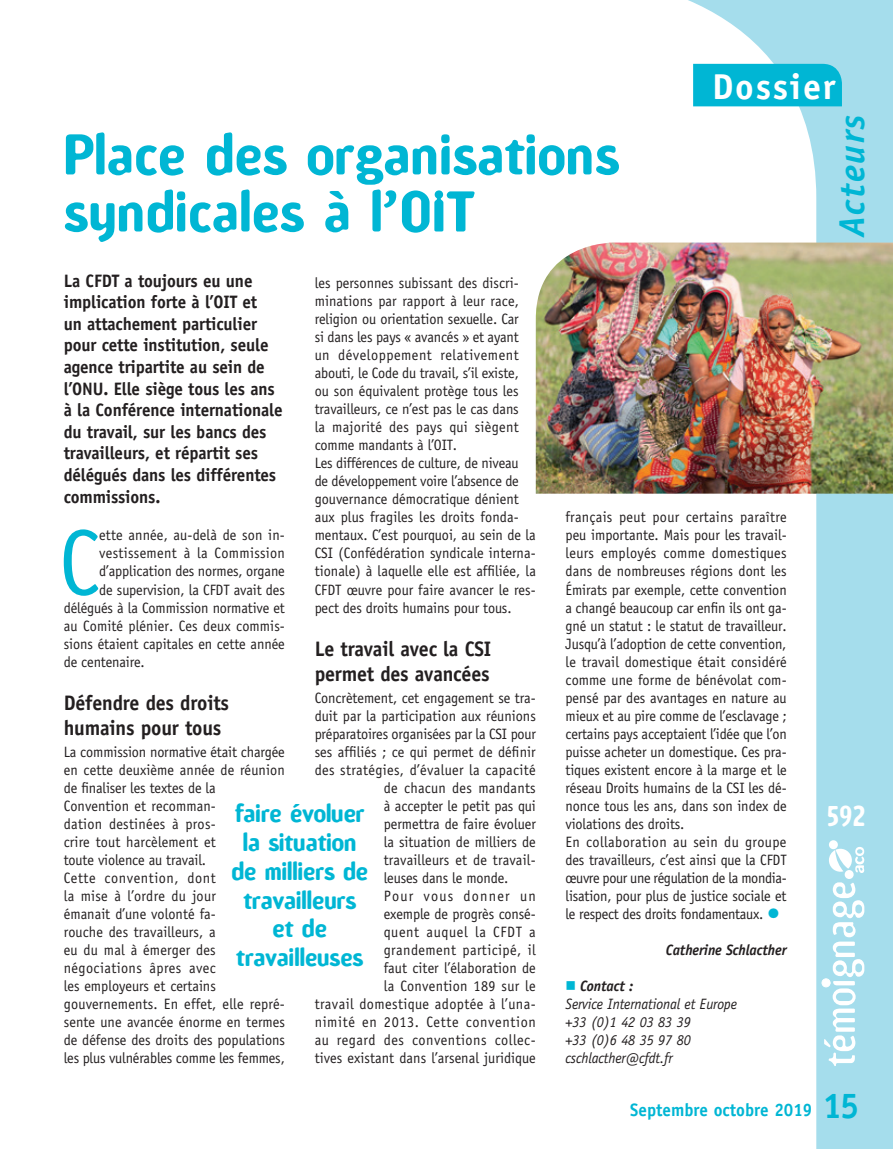
<style>
.page{position:relative;width:893px;height:1149px;background:#fff}
.page>*{position:absolute;margin:0;border:0;box-sizing:border-box;transform-origin:0 0}
.Texte_courant___lett{font:93px "Officina Sans";color:#00b6d4;scale:.95 1}
.Titre{font:700 54px/57px "Amoebia";letter-spacing:.01em;color:#00b6d4;scale:.95 1}
.t1{font:700 36px "Officina Sans";letter-spacing:.05em;color:#fff}
.t2{font:italic 700 36px "Officina Sans";color:#00b6d4}
.t3{font:700 36px "Officina Sans";color:#00b6d4;scale:.95 1}
.t4{font:700 27px "Amoebia";color:#fff;scale:.85 1}
.Exergue{font:700 24px/28.8px "Amoebia";color:#00b6d4;text-align:center;scale:.95 1}
.Intertitre{font:700 21px/25.2px "Officina Sans";letter-spacing:-.01em;color:#231f20;scale:.95 1}
.Chapo{font:700 18px/21.6px "Officina Sans";letter-spacing:-.01em;color:#231f20;scale:.95 1}
.t5{font:700 18px "Officina Sans";color:#00b6d4;scale:.95 1}
.Texte_courant{font:15px/18px "Officina Sans";color:#231f20;scale:.95 1}
.Texte_courant-2{font:15px/18px "Officina Sans";letter-spacing:.03em;color:#231f20;text-align:right;scale:.95 1}
.Texte_courant___lett-2{font:15px "Officina Sans";letter-spacing:-.005em;color:#231f20;scale:.95 1}
.Signature{font:italic 15px "Officina Sans";letter-spacing:-.01em;color:#231f20;scale:.95 1}
.Texte_courant-3{font:15px "Officina Sans";letter-spacing:.02em;color:#231f20;scale:.95 1}
.Signature-2{font:italic 700 15px "Officina Sans";letter-spacing:-.01em;color:#231f20;scale:.95 1}
.Texte_courant___lett-3{font:15px "Officina Sans";letter-spacing:.02em;color:#231f20;scale:.95 1}
.s1{font-size:27px;color:#00b6d4}
.s2{color:#00b6d4}
</style>
<div class="page">
<svg style="left:575px;top:0;width:318px;height:1148px"></svg>
<svg style="left:824px;top:882px;width:40px;height:183px"></svg>
<div style="left:845px;top:869px;width:9px;height:9px;border:2px solid #fff;border-radius:50%"></div>
<div style="left:829px;top:840px;width:9px;height:8px;border:2px solid #fff;border-radius:50%"></div>
<div style="left:846px;top:870px;width:7px;height:7px;background:#fff;border-radius:50%"></div>
<div style="left:830px;top:841px;width:7px;height:7px;background:#fff;border-radius:50%"></div>
<svg style="left:829px;top:846px;width:35px;height:26px"></svg>
<div style="left:822px;top:978px;width:8px;height:8px;background:#fff;border-radius:50%"></div>
<div style="left:821px;top:978px;width:9px;height:9px;border:1px solid #fff;border-radius:50%"></div>
<div style="left:693px;top:64px;width:149px;height:42px;background:#00b6d4"></div>
<img style="left:536px;top:242px;width:357px;height:251px">
<p class="t1" style="left:712px;top:64px;width:125px">Dossier</p>
<p class="Titre" style="left:64px;top:127px;width:586px">Place des organisations syndicales à l’OIT</p>
<p class="Chapo" style="left:64px;top:269px;width:232px">La CFDT a toujours eu une implication forte à l’OIT et<br>un attachement particulier pour cette institution, seule agence tripartite au sein de l’ONU. Elle siège tous les ans à la Conférence internationale du travail, sur les bancs des travailleurs, et répartit ses délégués dans les différentes commissions.</p>
<p class="Texte_courant___lett" style="left:59px;top:508px;width:45px">C</p>
<p class="Texte_courant___lett-2" style="left:99px;top:526px;width:197px">ette année, au-delà de son in-</p>
<p class="Texte_courant" style="left:315px;top:274px;width:216px;text-align:justify">les personnes subissant des discri&shy;minations par rapport à leur race, religion ou orientation sexuelle. Car si dans les pays « avancés » et ayant un développement relativement abouti, le Code du travail, s’il existe, ou son équivalent protège tous les travailleurs, ce n’est pas le cas dans la majorité des pays qui siègent comme mandants à l’OIT.</p>
<p class="Texte_courant" style="left:315px;top:454px;width:234px">Les différences de culture, de niveau<br>de développement voire l’absence de gouvernance démocratique dénient aux plus fragiles les droits fonda&shy;mentaux. C’est pourquoi, au sein de la CSI (Confédération syndicale interna&shy;tionale) à laquelle elle est affiliée, la CFDT œuvre pour faire avancer le res&shy;pect des droits humains pour tous.</p>
<p class="Intertitre" style="left:315px;top:635px;width:187px">Le travail avec la CSI permet des avancées</p>
<p class="Texte_courant" style="left:315px;top:688px;width:234px">Concrètement, cet engagement se tra-</p>
<p class="Texte_courant" style="left:315px;top:706px;width:234px">duit par la participation aux réunions</p>
<p class="Texte_courant" style="left:315px;top:724px;width:234px">préparatoires organisées par la CSI pour</p>
<p class="Texte_courant" style="left:315px;top:742px;width:234px">ses affiliés ; ce qui permet de définir</p>
<p class="Texte_courant-3" style="left:315px;top:760px;width:234px">des stratégies, d’évaluer la capacité</p>
<p class="Texte_courant" style="left:384px;top:778px;width:162px">de chacun des mandants</p>
<p class="Texte_courant" style="left:384px;top:796px;width:162px">à accepter le petit pas qui</p>
<p class="Texte_courant" style="left:384px;top:814px;width:162px">permettra de faire évoluer</p>
<p class="Texte_courant" style="left:384px;top:832px;width:162px">la situation de milliers de</p>
<p class="Texte_courant" style="left:384px;top:850px;width:162px">travailleurs et de travail-</p>
<p class="Texte_courant" style="left:384px;top:868px;width:133px">leuses dans le monde.</p>
<p class="Texte_courant-2" style="left:315px;top:886px;width:234px">Pour vous donner un<br>exemple de progrès consé-<br>quent auquel la CFDT a grandement participé, il<br>faut citer l’élaboration de<br>la Convention 189 sur le<br>travail domestique adoptée à l’una&shy;nimité en 2013. Cette convention au regard des conventions collec&shy;tives existant dans l’arsenal juridique</p>
<p class="Texte_courant" style="left:566px;top:508px;width:234px;text-align:justify">français peut pour certains paraître peu importante. Mais pour les travail&shy;leurs employés comme domestiques dans de nombreuses régions dont les Émirats par exemple, cette convention a changé beaucoup car enfin ils ont ga&shy;gné un statut : le statut de travailleur.<br>Jusqu’à l’adoption de cette convention, le travail domestique était considéré comme une forme de bénévolat com&shy;pensé par des avantages en nature au mieux et au pire comme de l’esclavage ; certains pays acceptaient l’idée que l’on puisse acheter un domestique. Ces pra&shy;tiques existent encore à la marge et le réseau Droits humains de la CSI les dé&shy;nonce tous les ans, dans son index de violations des droits.</p>
<p class="Texte_courant" style="left:566px;top:832px;width:234px;text-align:justify">En collaboration au sein du groupe des travailleurs, c’est ainsi que la CFDT œuvre pour une régulation de la mondia&shy;lisation, pour plus de justice sociale et le respect des droits fondamentaux. <span class="s1">•</span></p>
<p class="Signature-2" style="left:666px;top:940px;width:129px">Catherine Schlacther</p>
<p class="Signature-2" style="left:566px;top:976px;width:73px"><span class="s2">■</span> Contact :</p>
<p class="Signature" style="left:566px;top:994px;width:182px">Service International et Europe</p>
<p class="Signature" style="left:566px;top:1012px;width:133px">+33 (0)1 42 03 83 39</p>
<p class="Signature" style="left:566px;top:1030px;width:133px">+33 (0)6 48 35 97 80</p>
<p class="Signature" style="left:566px;top:1048px;width:114px">cschlacther@cfdt.fr</p>
<p class="Texte_courant___lett-3" style="left:99px;top:544px;width:197px">vestissement à la Commission</p>
<p class="Texte_courant___lett-2" style="left:99px;top:562px;width:197px">d’application des normes, organe</p>
<p class="Texte_courant___lett-2" style="left:99px;top:580px;width:197px">de supervision, la CFDT avait des</p>
<p class="Texte_courant___lett-2" style="left:64px;top:598px;width:234px">délégués à la Commission normative et</p>
<p class="Texte_courant___lett-2" style="left:64px;top:616px;width:234px">au Comité plénier. Ces deux commis-</p>
<p class="Texte_courant___lett-2" style="left:64px;top:634px;width:234px">sions étaient capitales en cette année</p>
<p class="Texte_courant___lett-2" style="left:64px;top:652px;width:87px">de centenaire.</p>
<p class="Intertitre" style="left:64px;top:689px;width:176px">Défendre des droits humains pour tous</p>
<p class="Texte_courant" style="left:64px;top:742px;width:234px">La commission normative était chargée en cette deuxième année de réunion de finaliser les textes de la<br>Convention et recomman-<br>dation destinées à pros-<br>crire tout harcèlement et<br>toute violence au travail.</p>
<p class="Texte_courant" style="left:64px;top:868px;width:234px">Cette convention, dont<br>la mise à l’ordre du jour<br>émanait d’une volonté fa-<br>rouche des travailleurs, a<br>eu du mal à émerger des négociations âpres avec<br>les employeurs et certains gouvernements. En effet, elle repré&shy;sente une avancée énorme en termes de défense des droits des populations les plus vulnérables comme les femmes,</p>
<p class="Exergue" style="left:231px;top:799px;width:146px">faire évoluer la situation de milliers de travailleurs et de travailleuses</p>
<p class="t5" style="left:630px;top:1098px;width:193px">Septembre octobre 2019</p>
<p class="t2" style="left:830px;top:237px;width:124px;rotate:-90deg">Acteurs</p>
<p class="t4" style="left:827px;top:801px;width:46px">592</p>
<p class="t3" style="left:823px;top:1082px;width:40px">15</p>
</div>
